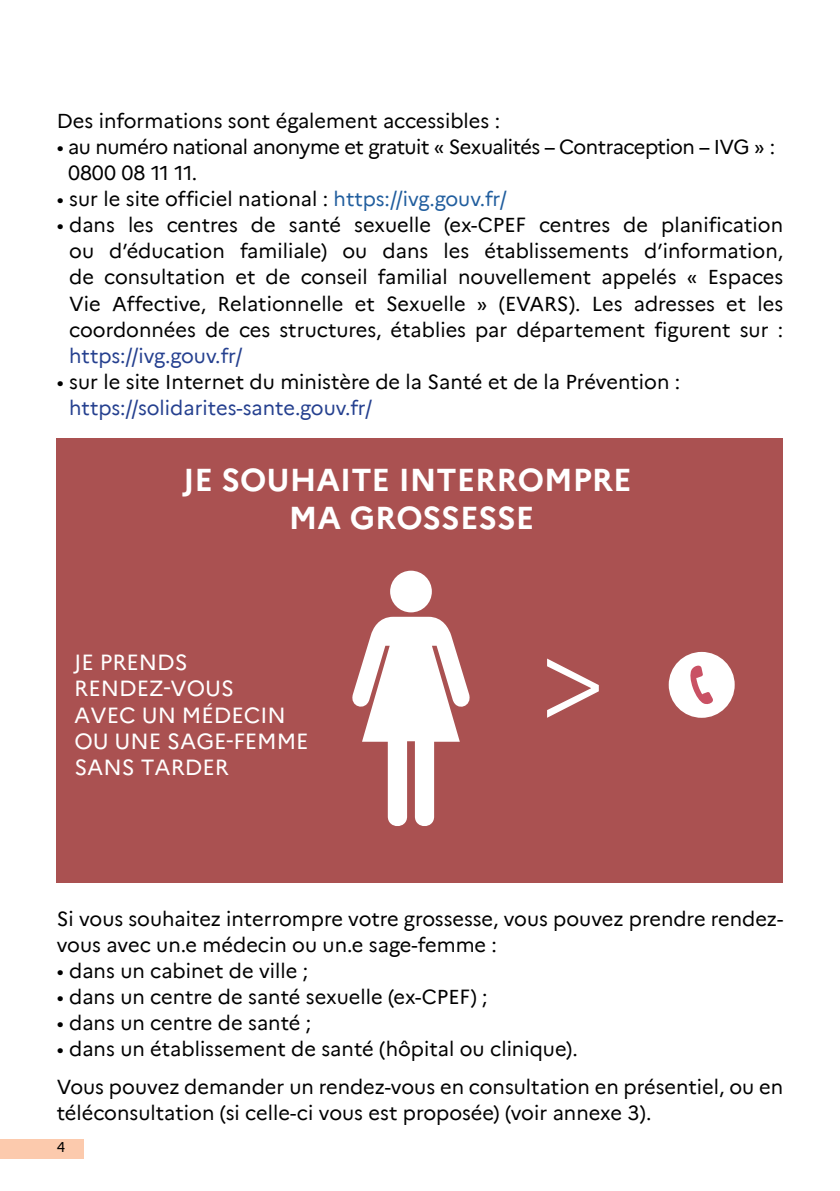
<style>
.page{position:relative;width:840px;height:1191px;background:#fff}
.page>*{position:absolute;margin:0;border:0;box-sizing:border-box;transform-origin:0 0}
.t1{font:111.4px "Myriad Pro";color:#fff}
.t2{font:700 31.8px/38px "Marianne";color:#fff;text-align:center}
.t3{font:22px/26.4px "Marianne";color:#fff}
.Texte_courant_espace{font:20px/26px "Marianne";color:#000}
.Texte_courant{font:20px/26px "Marianne";color:#000}
.Texte_courant_espace-2{font:20px/26px "Marianne";letter-spacing:-.025em;color:#000}
.t4{font:14px "Marianne";color:#000}
.s1{color:#215e9e}
.s2{color:#25408f}
</style>
<div class="page">
<div style="left:0;top:1139px;width:83px;height:20px;background:#fccaad"></div>
<div style="left:57px;top:438px;width:725px;height:444px;background:#aa5151"></div>
<svg style="left:352px;top:617px;width:118px;height:209px"></svg>
<div style="left:390px;top:570px;width:41px;height:42px;background:#fff;border-radius:50%"></div>
<div style="left:668px;top:652px;width:66px;height:66px;background:#fff;border-radius:50%"></div>
<svg style="left:690px;top:665px;width:23px;height:39px"></svg>
<p class="Texte_courant" style="left:57px;top:107px;width:444px">Des informations sont également accessibles :</p>
<p class="Texte_courant_espace-2" style="left:68px;top:133px;width:708px;text-indent:-11px">• au numéro national anonyme et gratuit « Sexualités – Contraception – IVG » :<br>0800 08 11 11.</p>
<p class="Texte_courant_espace" style="left:57px;top:185px;width:451px">• sur le site officiel national : <span class="s1">https://ivg.gouv.fr/</span></p>
<p class="Texte_courant_espace" style="left:69px;top:211px;width:715px;text-align:justify;text-indent:-12px">• dans les centres de santé sexuelle (ex-CPEF centres de planification ou d’éducation familiale) ou dans les établissements d’information, de consultation et de conseil familial nouvellement appelés « Espaces Vie Affective, Relationnelle et Sexuelle » (EVARS). Les adresses et les coordonnées de ces structures, établies par département figurent sur : <span class="s2">https://ivg.gouv.fr/</span></p>
<p class="Texte_courant_espace" style="left:69px;top:367px;width:612px;text-indent:-12px">• sur le site Internet du ministère de la Santé et de la Prévention : <span class="s2">https://solidarites-sante.gouv.fr/</span></p>
<p class="t2" style="left:183px;top:458px;width:450px">JE SOUHAITE INTERROMPRE<br>MA GROSSESSE</p>
<p class="t3" style="left:74px;top:647px;width:236px">JE PRENDS<br>RENDEZ-VOUS<br>AVEC UN MÉDECIN<br>OU UNE SAGE-FEMME<br>SANS TARDER</p>
<p class="t1" style="left:539px;top:612px;width:68px">&gt;</p>
<p class="Texte_courant" style="left:57px;top:904px;width:727px">Si vous souhaitez interrompre votre grossesse, vous pouvez prendre rendez&shy;vous avec un.e médecin ou un.e sage-femme :</p>
<p class="Texte_courant" style="left:57px;top:956px;width:253px">• dans un cabinet de ville ;</p>
<p class="Texte_courant" style="left:57px;top:982px;width:432px">• dans un centre de santé sexuelle (ex-CPEF) ;</p>
<p class="Texte_courant" style="left:57px;top:1008px;width:256px">• dans un centre de santé ;</p>
<p class="Texte_courant_espace" style="left:57px;top:1034px;width:522px">• dans un établissement de santé (hôpital ou clinique).</p>
<p class="Texte_courant_espace" style="left:57px;top:1071px;width:727px">Vous pouvez demander un rendez-vous en consultation en présentiel, ou en téléconsultation (si celle-ci vous est proposée) (voir annexe 3).</p>
<p class="t4" style="left:57px;top:1136px;width:10px">4</p>
</div>
